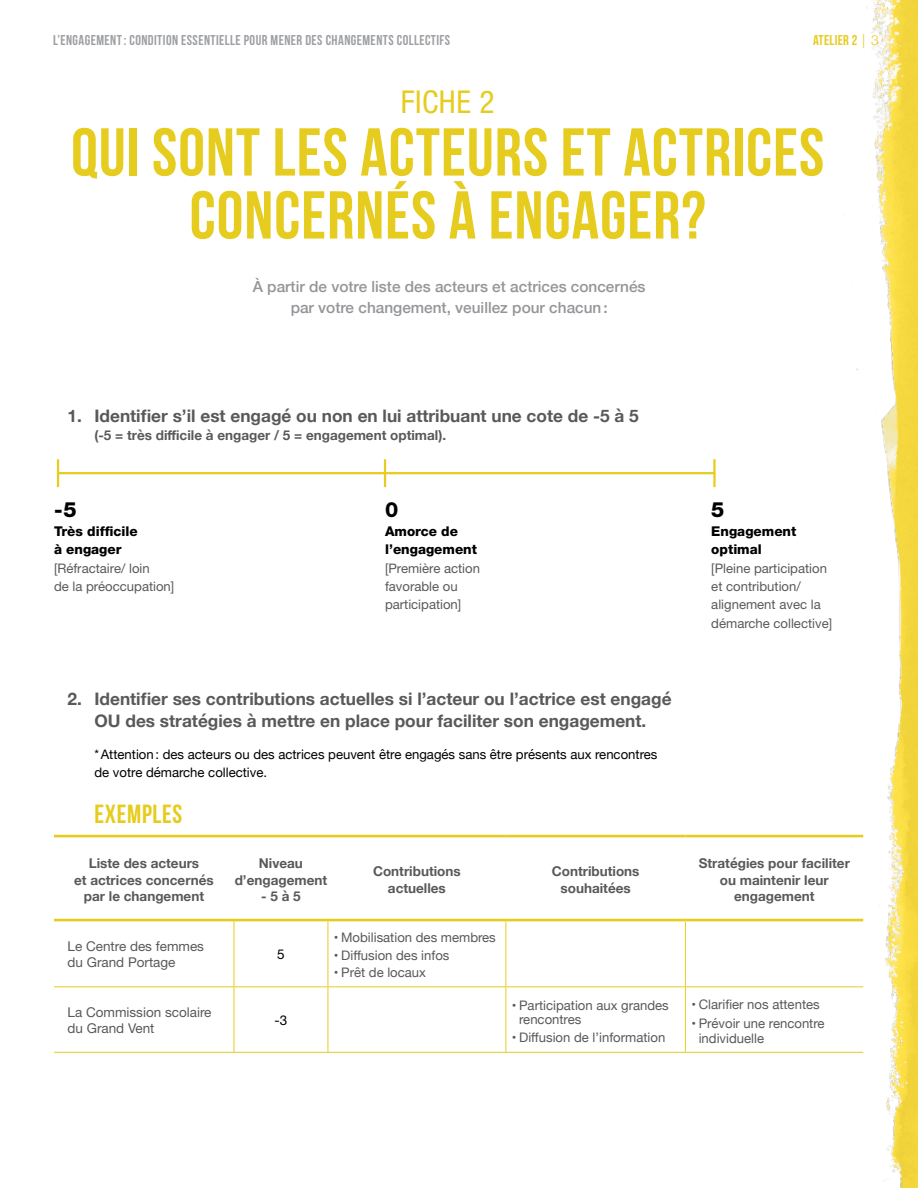
<style>
.page{position:relative;width:918px;height:1188px;background:#fff}
.page>*{position:absolute;margin:0;border:0;box-sizing:border-box;transform-origin:0 0}
.t1{font:67.5px/63px "Bebas Neue";letter-spacing:.015em;color:#e6cc1e;text-align:center}
.t2{font:condensed 31.5px "Helvetica Neue";letter-spacing:.015em;color:#e6cc1e}
.t3{font:26.25px "Bebas Neue";letter-spacing:.025em;color:#e6cc1e}
.t4{font:800 21px "Helvetica Neue";color:#000}
.t5{font:700 17.25px/22.5px "Helvetica Neue";color:#58595b;text-align:center}
.t6{font:500 15.3px/21px "Helvetica Neue";color:#939598;text-align:center}
.t7{font:14.25px "Bebas Neue";letter-spacing:.03em;color:#9d9fa2}
.t8{font:14.25px "Bebas Neue";letter-spacing:.02em;color:#e6cc1e}
.t9{font:700 13.5px/16.5px "Helvetica Neue";color:#58595b;text-align:center}
.t10{font:13.5px/16.5px "Helvetica Neue";color:#58595b}
.t11{font:800 13.5px/18.3px "Helvetica Neue";color:#000}
.t12{font:13.5px "Helvetica Neue";color:#000}
.t13{font:13.2px/14.2px "Helvetica Neue";color:#58595b}
.t14{font:13.2px/18.3px "Helvetica Neue";color:#58595b}
.t15{font:13.2px/18.3px "Helvetica Neue";color:#000}
.s1{font-family:"Helvetica Neue";font-weight:300}
.s2{font-family:"Helvetica Neue";font-weight:300;font-size:13.8px}
</style>
<div class="page">
<img style="left:835px;top:0;width:83px;height:1188px">
<hr style="left:54px;top:986px;width:180px;height:1px;background:#e6cc1e">
<hr style="left:234px;top:986px;width:94px;height:1px;background:#e6cc1e">
<hr style="left:328px;top:986px;width:178px;height:1px;background:#e6cc1e">
<hr style="left:506px;top:986px;width:179px;height:1px;background:#e6cc1e">
<hr style="left:685px;top:986px;width:178px;height:1px;background:#e6cc1e">
<hr style="left:54px;top:1052px;width:180px;height:1px;background:#e6cc1e">
<hr style="left:234px;top:1052px;width:94px;height:1px;background:#e6cc1e">
<hr style="left:328px;top:1052px;width:178px;height:1px;background:#e6cc1e">
<hr style="left:506px;top:1052px;width:179px;height:1px;background:#e6cc1e">
<hr style="left:685px;top:1052px;width:178px;height:1px;background:#e6cc1e">
<hr style="left:234px;top:921px;width:1px;height:65px;background:#e6cc1e">
<hr style="left:328px;top:921px;width:1px;height:65px;background:#e6cc1e">
<hr style="left:506px;top:921px;width:1px;height:65px;background:#e6cc1e">
<hr style="left:685px;top:921px;width:1px;height:65px;background:#e6cc1e">
<hr style="left:234px;top:987px;width:1px;height:65px;background:#e6cc1e">
<hr style="left:328px;top:987px;width:1px;height:65px;background:#e6cc1e">
<hr style="left:506px;top:987px;width:1px;height:65px;background:#e6cc1e">
<hr style="left:685px;top:987px;width:1px;height:65px;background:#e6cc1e">
<hr style="left:54px;top:835px;width:180px;height:2px;background:#e6cc1e">
<hr style="left:234px;top:835px;width:94px;height:2px;background:#e6cc1e">
<hr style="left:328px;top:835px;width:178px;height:2px;background:#e6cc1e">
<hr style="left:506px;top:835px;width:179px;height:2px;background:#e6cc1e">
<hr style="left:685px;top:835px;width:178px;height:2px;background:#e6cc1e">
<hr style="left:54px;top:919px;width:180px;height:2px;background:#e6cc1e">
<hr style="left:234px;top:919px;width:94px;height:2px;background:#e6cc1e">
<hr style="left:328px;top:919px;width:178px;height:2px;background:#e6cc1e">
<hr style="left:506px;top:919px;width:179px;height:2px;background:#e6cc1e">
<hr style="left:685px;top:919px;width:178px;height:2px;background:#e6cc1e">
<hr style="left:58px;top:472px;width:656px;height:2px;background:#e6cc1e">
<hr style="left:57px;top:459px;width:2px;height:28px;background:#e6cc1e">
<hr style="left:713px;top:459px;width:3px;height:28px;background:#e6cc1e">
<hr style="left:384px;top:459px;width:2px;height:28px;background:#e6cc1e">
<p class="t7" style="left:53px;top:32px;width:399px">L’ENGAGEMENT: CONDITION ESSENTIELLE POUR MENER DES CHANGEMENTS COLLECTIFS</p>
<p class="t8" style="left:813px;top:32px;width:67px">ATELIER 2 <span class="s1">|</span> <span class="s2">3</span></p>
<h2 class="t2" style="left:401px;top:83px;width:95px">fiche 2</h2>
<h1 class="t1" style="left:71px;top:120px;width:755px">QUI SONT LES ACTEURS ET ACTRICES<br>CONCERNÉS À ENGAGER?</h1>
<p class="t6" style="left:253px;top:275px;width:394px">À partir de votre liste des acteurs et actrices concernés par votre changement, veuillez pour chacun:</p>
<p class="t5" style="left:68px;top:405px;width:573px">1. Identifier s’il est engagé ou non en lui attribuant une cote de -5 à 5</p>
<p class="t9" style="left:94px;top:427px;width:353px">(-5 = très difficile à engager / 5 = engagement optimal).</p>
<h3 class="t4" style="left:54px;top:497px;width:24px">-5</h3>
<p class="t11" style="left:54px;top:522px;width:85px">Très difficile à engager</p>
<p class="t14" style="left:54px;top:559px;width:122px">[Réfractaire/ loin<br>de la préoccupation]</p>
<h3 class="t4" style="left:385px;top:497px;width:15px">0</h3>
<p class="t11" style="left:385px;top:522px;width:94px">Amorce de l’engagement</p>
<p class="t14" style="left:385px;top:559px;width:97px">[Première action favorable ou participation]</p>
<p class="t5" style="left:68px;top:688px;width:606px">2. Identifier ses contributions actuelles si l’acteur ou l’actrice est engagé<br>OU des stratégies à mettre en place pour faciliter son engagement.</p>
<p class="t15" style="left:94px;top:746px;width:564px">*Attention: des acteurs ou des actrices peuvent être engagés sans être présents aux rencontres de votre démarche collective.</p>
<h3 class="t3" style="left:95px;top:800px;width:89px">EXEMPLES</h3>
<h3 class="t4" style="left:711px;top:497px;width:15px">5</h3>
<p class="t11" style="left:711px;top:522px;width:87px">Engagement optimal</p>
<p class="t14" style="left:711px;top:559px;width:122px">[Pleine participation et contribution/ alignement avec la démarche collective]</p>
<p class="t9" style="left:74px;top:855px;width:141px">Liste des acteurs<br>et actrices concernés par le changement</p>
<p class="t9" style="left:235px;top:855px;width:94px">Niveau d’engagement -5à5</p>
<p class="t9" style="left:373px;top:864px;width:89px">Contributions actuelles</p>
<p class="t9" style="left:552px;top:864px;width:89px">Contributions souhaitées</p>
<p class="t9" style="left:699px;top:855px;width:153px">Stratégies pour faciliter ou maintenir leur engagement</p>
<p class="t10" style="left:67px;top:937px;width:138px">Le Centre des femmes du Grand Portage</p>
<p class="t12" style="left:277px;top:946px;width:9px">5</p>
<p class="t13" style="left:334px;top:931px;width:163px">• Mobilisation des membres</p>
<p class="t13" style="left:334px;top:949px;width:117px">• Diffusion des infos</p>
<p class="t13" style="left:334px;top:966px;width:94px">• Prêt de locaux</p>
<p class="t10" style="left:68px;top:1003px;width:146px">La Commission scolaire du Grand Vent</p>
<p class="t12" style="left:275px;top:1012px;width:14px">-3</p>
<p class="t13" style="left:519px;top:998px;width:151px;text-indent:-7px">• Participation aux grandes rencontres</p>
<p class="t13" style="left:512px;top:1031px;width:155px">• Diffusion de l’information</p>
<p class="t13" style="left:691px;top:998px;width:130px">• Clarifier nos attentes</p>
<p class="t13" style="left:699px;top:1016px;width:127px;line-height:15px;text-indent:-7px">• Prévoir une rencontre individuelle</p>
</div>
